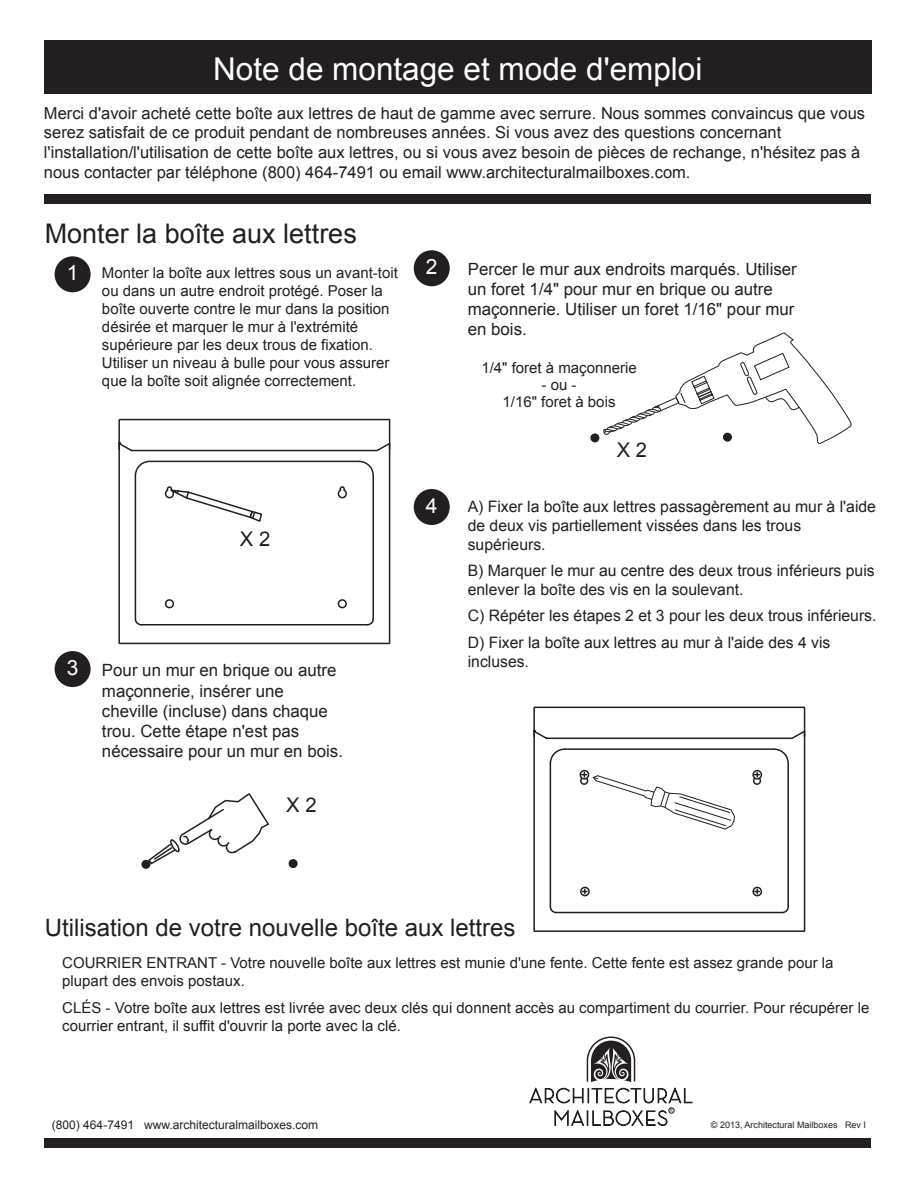
<style>
.page{position:relative;width:918px;height:1188px;background:#fff}
.page>*{position:absolute;margin:0;border:0;box-sizing:border-box;transform-origin:0 0}
.t1{font:31.5px "Arial";color:#fff}
.t2{font:27px "Arial";color:#231f20}
.t3{font:24px "Arial";color:#231f20}
.t4{font:21px "Arial";color:#fff}
.t5{font:20.25px "Arial";color:#231f20}
.t6{font:16.8px/20.2px "Arial";color:#231f20}
.t7{font:16.5px/19.8px "Arial";color:#231f20}
.t8{font:15.75px/18.9px "Arial";color:#231f20}
.t9{font:15px/18px "Arial";color:#231f20}
.t10{font:12px "Arial";color:#231f20}
.t11{font:9px "Arial";color:#231f20}
.t12{font:5.85px "Myriad";color:#231f20}
</style>
<div class="page">
<div style="left:44px;top:40px;width:828px;height:53px;background:#231f20"></div>
<div style="left:45px;top:195px;width:826px;height:9px;background:#231f20"></div>
<div style="left:45px;top:1139px;width:826px;height:9px;background:#231f20"></div>
<div style="left:55px;top:256px;width:36px;height:36px;background:#231f20;border-radius:50%"></div>
<div style="left:414px;top:250px;width:36px;height:36px;background:#231f20;border-radius:50%"></div>
<div style="left:55px;top:651px;width:36px;height:36px;background:#231f20;border-radius:50%"></div>
<div style="left:414px;top:489px;width:36px;height:36px;background:#231f20;border-radius:50%"></div>
<div style="left:590px;top:433px;width:9px;height:9px;background:#231f20;border-radius:50%"></div>
<div style="left:141px;top:860px;width:9px;height:9px;background:#231f20;border-radius:50%"></div>
<div style="left:289px;top:859px;width:9px;height:9px;background:#231f20;border-radius:50%"></div>
<svg style="left:147px;top:793px;width:122px;height:73px"></svg>
<svg style="left:529px;top:1036px;width:164px;height:90px"></svg>
<svg style="left:603px;top:332px;width:249px;height:112px"></svg>
<div style="left:580px;top:770px;width:9px;height:10px;border:2px solid #231f20;border-radius:50%"></div>
<div style="left:752px;top:770px;width:10px;height:10px;border:2px solid #231f20;border-radius:50%"></div>
<div style="left:580px;top:887px;width:10px;height:9px;border:2px solid #231f20;border-radius:50%"></div>
<svg style="left:582px;top:889px;width:5px;height:5px"></svg>
<div style="left:752px;top:887px;width:10px;height:9px;border:2px solid #231f20;border-radius:50%"></div>
<svg style="left:755px;top:889px;width:4px;height:5px"></svg>
<svg style="left:579px;top:772px;width:156px;height:58px"></svg>
<svg style="left:752px;top:772px;width:10px;height:13px"></svg>
<hr style="left:118px;top:420px;width:2px;height:23px;background:#231f20">
<svg style="left:368px;top:619px;width:6px;height:7px"></svg>
<hr style="left:141px;top:624px;width:227px;height:2px;background:#231f20">
<svg style="left:134px;top:617px;width:9px;height:9px"></svg>
<hr style="left:120px;top:643px;width:269px;height:1px;background:#231f20">
<hr style="left:118px;top:443px;width:2px;height:200px;background:#231f20">
<hr style="left:389px;top:443px;width:1px;height:200px;background:#231f20">
<svg style="left:134px;top:460px;width:17px;height:17px"></svg>
<hr style="left:150px;top:461px;width:209px;height:1px;background:#231f20">
<svg style="left:357px;top:460px;width:17px;height:16px"></svg>
<hr style="left:372px;top:476px;width:2px;height:143px;background:#231f20">
<hr style="left:135px;top:476px;width:1px;height:143px;background:#231f20">
<svg style="left:375px;top:420px;width:16px;height:33px"></svg>
<svg style="left:118px;top:442px;width:16px;height:11px"></svg>
<hr style="left:132px;top:450px;width:245px;height:1px;background:#231f20">
<hr style="left:119px;top:419px;width:271px;height:1px;background:#231f20">
<svg style="left:164px;top:486px;width:99px;height:36px"></svg>
<svg style="left:337px;top:599px;width:10px;height:10px"></svg>
<svg style="left:337px;top:486px;width:10px;height:13px"></svg>
<svg style="left:164px;top:599px;width:10px;height:10px"></svg>
<hr style="left:533px;top:708px;width:2px;height:23px;background:#231f20">
<svg style="left:781px;top:907px;width:8px;height:7px"></svg>
<hr style="left:556px;top:912px;width:227px;height:1px;background:#231f20">
<svg style="left:549px;top:905px;width:9px;height:9px"></svg>
<hr style="left:535px;top:930px;width:269px;height:2px;background:#231f20">
<hr style="left:533px;top:731px;width:2px;height:200px;background:#231f20">
<hr style="left:804px;top:731px;width:1px;height:200px;background:#231f20">
<svg style="left:549px;top:748px;width:16px;height:17px"></svg>
<hr style="left:565px;top:748px;width:209px;height:2px;background:#231f20">
<svg style="left:772px;top:748px;width:17px;height:15px"></svg>
<hr style="left:787px;top:763px;width:2px;height:144px;background:#231f20">
<hr style="left:550px;top:763px;width:1px;height:144px;background:#231f20">
<svg style="left:790px;top:708px;width:16px;height:32px"></svg>
<svg style="left:533px;top:729px;width:16px;height:11px"></svg>
<hr style="left:547px;top:738px;width:245px;height:1px;background:#231f20">
<hr style="left:534px;top:707px;width:271px;height:1px;background:#231f20">
<p class="t1" style="left:213px;top:48px;width:491px">Note de montage et mode d'emploi</p>
<p class="t7" style="left:44px;top:103px;width:823px">Merci d'avoir acheté cette boîte aux lettres de haut de gamme avec serrure. Nous sommes convaincus que vous serez satisfait de ce produit pendant de nombreuses années. Si vous avez des questions concernant l'installation/l'utilisation de cette boîte aux lettres, ou si vous avez besoin de pièces de rechange, n'hésitez pas à nous contacter par téléphone (800) 464-7491 ou email www.architecturalmailboxes.com.</p>
<p class="t2" style="left:45px;top:216px;width:314px">Monter la boîte aux lettres</p>
<p class="t4" style="left:67px;top:259px;width:13px">1</p>
<p class="t4" style="left:426px;top:253px;width:13px">2</p>
<p class="t9" style="left:102px;top:264px;width:297px">Monter la boîte aux lettres sous un avant-toit ou dans un autre endroit protégé. Poser la boîte ouverte contre le mur dans la position désirée et marquer le mur à l'extrémité supérieure par les deux trous de fixation.<br>Utiliser un niveau à bulle pour vous assurer que la boîte soit alignée correctement.</p>
<p class="t6" style="left:468px;top:259px;width:331px">Percer le mur aux endroits marqués. Utiliser un foret 1/4" pour mur en brique ou autre maçonnerie. Utiliser un foret 1/16" pour mur en bois.</p>
<p class="t9" style="left:481px;top:359px;width:157px">1/4" foret à maçonnerie</p>
<p class="t9" style="left:503px;top:376px;width:114px;line-height:16.8px;text-align:center">- ou -<br>1/16" foret à bois</p>
<p class="t5" style="left:240px;top:525px;width:32px">X 2</p>
<p class="t4" style="left:67px;top:654px;width:13px">3</p>
<p class="t6" style="left:102px;top:661px;width:243px">Pour un mur en brique ou autre maçonnerie, insérer une cheville (incluse) dans chaque trou. Cette étape n'est pas nécessaire pour un mur en bois.</p>
<p class="t5" style="left:286px;top:791px;width:32px">X 2</p>
<p class="t4" style="left:426px;top:492px;width:13px">4</p>
<p class="t5" style="left:617px;top:436px;width:32px">X 2</p>
<p class="t8" style="left:468px;top:497px;width:410px">A) Fixer la boîte aux lettres passagèrement au mur à l'aide de deux vis partiellement vissées dans les trous supérieurs.</p>
<p class="t8" style="left:468px;top:561px;width:409px">B) Marquer le mur au centre des deux trous inférieurs puis enlever la boîte des vis en la soulevant.</p>
<p class="t8" style="left:468px;top:603px;width:410px;line-height:26.4px">C) Répéter les étapes 2 et 3 pour les deux trous inférieurs.<br>D) Fixer la boîte aux lettres au mur à l'aide des 4 vis</p>
<p class="t8" style="left:468px;top:652px;width:63px">incluses.</p>
<p class="t3" style="left:45px;top:912px;width:472px">Utilisation de votre nouvelle boîte aux lettres</p>
<p class="t9" style="left:62px;top:953px;width:773px">COURRIER ENTRANT - Votre nouvelle boîte aux lettres est munie d'une fente. Cette fente est assez grande pour la plupart des envois postaux.</p>
<p class="t9" style="left:62px;top:998px;width:809px">CLÉS - Votre boîte aux lettres est livrée avec deux clés qui donnent accès au compartiment du courrier. Pour récupérer le courrier entrant, il suffit d'ouvrir la porte avec la clé.</p>
<p class="t12" style="left:670px;top:1107px;width:5px">R</p>
<p class="t10" style="left:52px;top:1117px;width:268px">(800) 464-7491 www.architecturalmailboxes.com</p>
<p class="t11" style="left:711px;top:1119px;width:157px">© 2013, Architectural Mailboxes Rev I</p>
</div>
